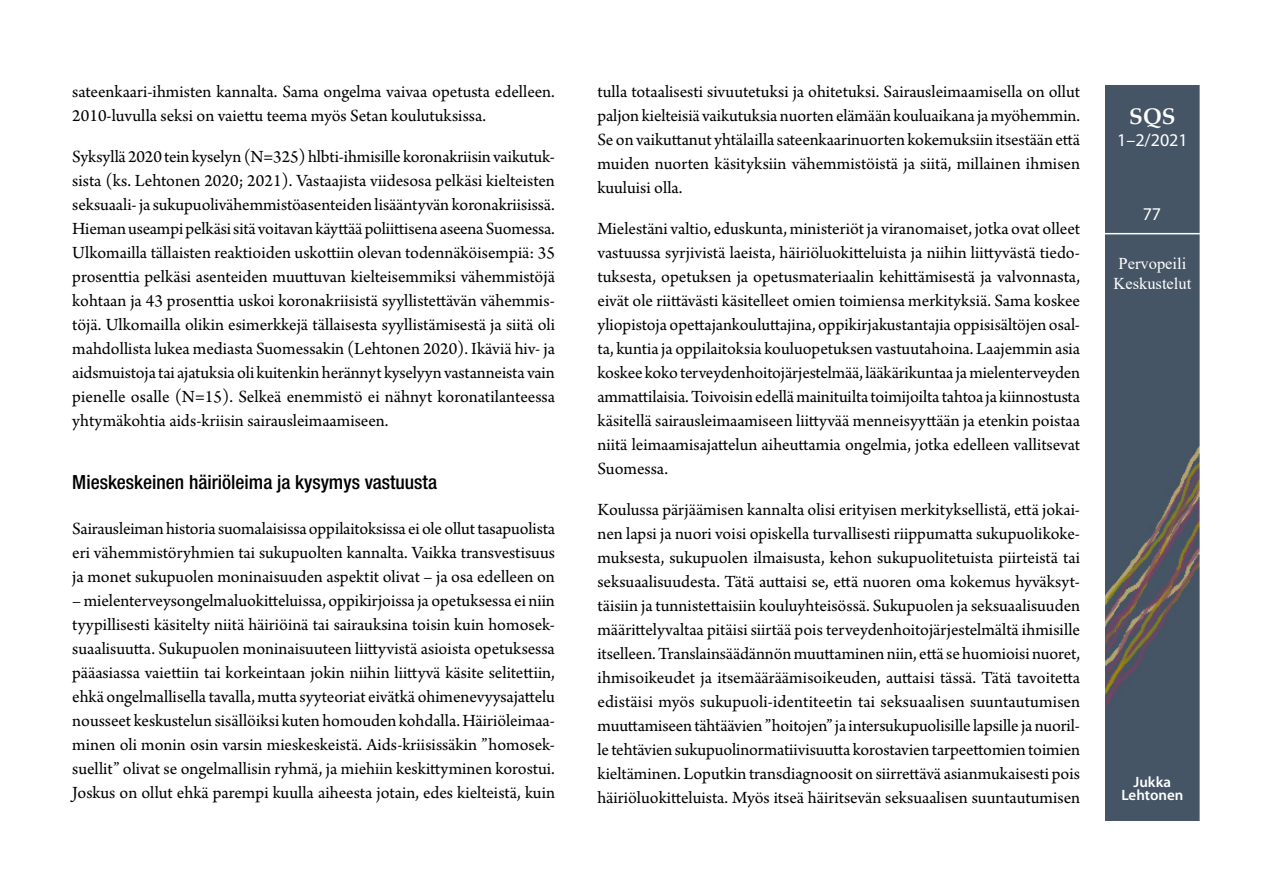
<style>
.page{position:relative;width:1263px;height:893px;background:#fff}
.page>*{position:absolute;margin:0;border:0;box-sizing:border-box;transform-origin:0 0}
.t1{font:700 22.5px "Palatino Linotype";color:#fff}
.Väliotsikko_1_uusi20{font:500 condensed 19.5px "Helvetica Neue";color:#000}
.Leipateksti_suomi-ta{font:18px/24px "Arno Pro";color:#000;text-align:justify}
.t2{font:18px "Myriad Pro";color:#fff}
.t3{font:16.5px/19.8px "Times New Roman";color:#fff;text-align:center}
.t4{font:600 15px/13.5px "Myriad Pro";color:#fff;text-align:center}
</style>
<div class="page">
<img style="left:1106px;top:85px;width:93px;height:736px">
<hr style="left:1103px;top:233px;width:100px;height:1px;background:#fff">
<p class="Leipateksti_suomi-ta" style="left:72px;top:81px;width:484px">sateenkaari-ihmisten kannalta. Sama ongelma vaivaa opetusta edelleen.<br>2010-luvulla seksi on vaiettu teema myös Setan koulutuksissa.</p>
<p class="Leipateksti_suomi-ta" style="left:72px;top:146px;width:484px">Syksyllä 2020 tein kyselyn (N=325) hlbti-ihmisille koronakriisin vaikutuk&shy;sista (ks. Lehtonen 2020; 2021). Vastaajista viidesosa pelkäsi kielteisten seksuaali- ja sukupuolivähemmistöasenteiden lisääntyvän koronakriisissä.<br>Hieman useampi pelkäsi sitä voitavan käyttää poliittisena aseena Suomessa.<br>Ulkomailla tällaisten reaktioiden uskottiin olevan todennäköisempiä: 35 prosenttia pelkäsi asenteiden muuttuvan kielteisemmiksi vähemmistöjä kohtaan ja 43 prosenttia uskoi koronakriisistä syyllistettävän vähemmis&shy;töjä. Ulkomailla olikin esimerkkejä tällaisesta syyllistämisestä ja siitä oli mahdollista lukea mediasta Suomessakin (Lehtonen 2020). Ikäviä hiv- ja aidsmuistoja tai ajatuksia oli kuitenkin herännyt kyselyyn vastanneista vain pienelle osalle (N=15). Selkeä enemmistö ei nähnyt koronatilanteessa yhtymäkohtia aids-kriisin sairausleimaamiseen.</p>
<p class="Väliotsikko_1_uusi20" style="left:72px;top:470px;width:366px">Mieskeskeinen häiriöleima ja kysymys vastuusta</p>
<p class="Leipateksti_suomi-ta" style="left:72px;top:517px;width:484px">Sairausleiman historia suomalaisissa oppilaitoksissa ei ole ollut tasapuolista eri vähemmistöryhmien tai sukupuolten kannalta. Vaikka transvestisuus ja monet sukupuolen moninaisuuden aspektit olivat – ja osa edelleen on</p>
<p class="Leipateksti_suomi-ta" style="left:72px;top:589px;width:484px">– mielenterveysongelmaluokitteluissa, oppikirjoissa ja opetuksessa ei niin tyypillisesti käsitelty niitä häiriöinä tai sairauksina toisin kuin homosek&shy;suaalisuutta. Sukupuolen moninaisuuteen liittyvistä asioista opetuksessa pääasiassa vaiettiin tai korkeintaan jokin niihin liittyvä käsite selitettiin, ehkä ongelmallisella tavalla, mutta syyteoriat eivätkä ohimenevyysajattelu nousseet keskustelun sisällöiksi kuten homouden kohdalla. Häiriöleimaa&shy;minen oli monin osin varsin mieskeskeistä. Aids-kriisissäkin ”homosek&shy;suellit” olivat se ongelmallisin ryhmä, ja miehiin keskittyminen korostui.<br>Joskus on ollut ehkä parempi kuulla aiheesta jotain, edes kielteistä, kuin</p>
<p class="Leipateksti_suomi-ta" style="left:597px;top:81px;width:484px">tulla totaalisesti sivuutetuksi ja ohitetuksi. Sairausleimaamisella on ollut paljon kielteisiä vaikutuksia nuorten elämään kouluaikana ja myöhemmin.<br>Se on vaikuttanut yhtälailla sateenkaarinuorten kokemuksiin itsestään että muiden nuorten käsityksiin vähemmistöistä ja siitä, millainen ihmisen kuuluisi olla.</p>
<p class="Leipateksti_suomi-ta" style="left:597px;top:218px;width:484px">Mielestäni valtio, eduskunta, ministeriöt ja viranomaiset, jotka ovat olleet vastuussa syrjivistä laeista, häiriöluokitteluista ja niihin liittyvästä tiedo&shy;tuksesta, opetuksen ja opetusmateriaalin kehittämisestä ja valvonnasta, eivät ole riittävästi käsitelleet omien toimiensa merkityksiä. Sama koskee yliopistoja opettajankouluttajina, oppikirjakustantajia oppisisältöjen osal&shy;ta, kuntia ja oppilaitoksia kouluopetuksen vastuutahoina. Laajemmin asia koskee koko terveydenhoitojärjestelmää, lääkärikuntaa ja mielenterveyden ammattilaisia. Toivoisin edellä mainituilta toimijoilta tahtoa ja kiinnostusta käsitellä sairausleimaamiseen liittyvää menneisyyttään ja etenkin poistaa niitä leimaamisajattelun aiheuttamia ongelmia, jotka edelleen vallitsevat Suomessa.</p>
<p class="Leipateksti_suomi-ta" style="left:597px;top:499px;width:484px">Koulussa pärjäämisen kannalta olisi erityisen merkityksellistä, että jokai&shy;nen lapsi ja nuori voisi opiskella turvallisesti riippumatta sukupuolikoke&shy;muksesta, sukupuolen ilmaisusta, kehon sukupuolitetuista piirteistä tai seksuaalisuudesta. Tätä auttaisi se, että nuoren oma kokemus hyväksyt&shy;täisiin ja tunnistettaisiin kouluyhteisössä. Sukupuolen ja seksuaalisuuden määrittelyvaltaa pitäisi siirtää pois terveydenhoitojärjestelmältä ihmisille itselleen. Translainsäädännön muuttaminen niin, että se huomioisi nuoret, ihmisoikeudet ja itsemääräämisoikeuden, auttaisi tässä. Tätä tavoitetta edistäisi myös sukupuoli-identiteetin tai seksuaalisen suuntautumisen muuttamiseen tähtäävien ”hoitojen” ja intersukupuolisille lapsille ja nuoril&shy;le tehtävien sukupuolinormatiivisuutta korostavien tarpeettomien toimien kieltäminen. Loputkin transdiagnoosit on siirrettävä asianmukaisesti pois häiriöluokitteluista. Myös itseä häiritsevän seksuaalisen suuntautumisen</p>
<p class="t1" style="left:1129px;top:101px;width:48px">SQS</p>
<p class="t2" style="left:1117px;top:130px;width:72px">1–2/2021</p>
<p class="t2" style="left:1143px;top:204px;width:20px">77</p>
<p class="t3" style="left:1113px;top:253px;width:79px">Pervopeili<br>Keskustelut</p>
<p class="t4" style="left:1121px;top:775px;width:64px">Jukka<br>Lehtonen</p>
</div>
